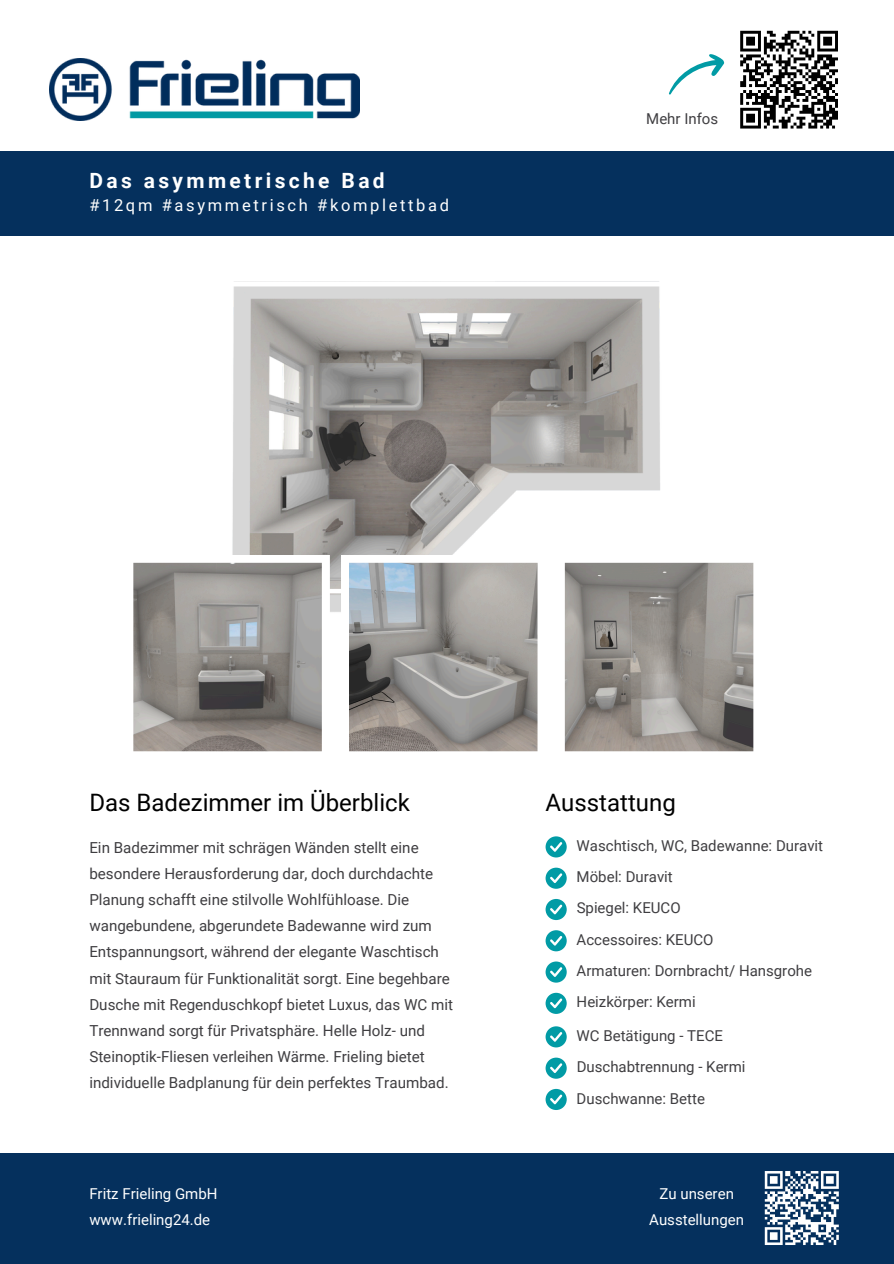
<style>
.page{position:relative;width:894px;height:1264px;background:#fff}
.page>*{position:absolute;margin:0;border:0;box-sizing:border-box;transform-origin:0 0}
.t1{font:24px "Roboto";color:#000}
.t2{font:700 21px "Roboto";letter-spacing:.16em;color:#fff}
.t3{font:16.5px "Roboto";letter-spacing:.16em;color:#fff}
.t4{font:15.15px/26.2px "Roboto";color:#3f3e41}
.t5{font:15px "Roboto";color:#3f3e41}
.t6{font:15px "Roboto";color:#fff}
</style>
<div class="page">
<div style="left:0;top:151px;width:893px;height:85px;background:#05305d"></div>
<div style="left:0;top:1152px;width:893px;height:111px;background:#05305d"></div>
<div style="left:545px;top:836px;width:21px;height:21px;background:#019ba5;border-radius:50%"></div>
<svg style="left:550px;top:842px;width:12px;height:9px"></svg>
<div style="left:545px;top:867px;width:21px;height:21px;background:#019ba5;border-radius:50%"></div>
<svg style="left:550px;top:873px;width:12px;height:10px"></svg>
<div style="left:545px;top:899px;width:21px;height:21px;background:#019ba5;border-radius:50%"></div>
<svg style="left:550px;top:904px;width:12px;height:10px"></svg>
<div style="left:545px;top:930px;width:21px;height:21px;background:#019ba5;border-radius:50%"></div>
<svg style="left:550px;top:936px;width:12px;height:9px"></svg>
<div style="left:545px;top:961px;width:21px;height:21px;background:#019ba5;border-radius:50%"></div>
<svg style="left:550px;top:967px;width:12px;height:9px"></svg>
<div style="left:545px;top:992px;width:21px;height:21px;background:#019ba5;border-radius:50%"></div>
<svg style="left:550px;top:998px;width:12px;height:10px"></svg>
<img style="left:50px;top:58px;width:309px;height:62px">
<div style="left:545px;top:1026px;width:21px;height:21px;background:#019ba5;border-radius:50%"></div>
<svg style="left:550px;top:1032px;width:12px;height:9px"></svg>
<img style="left:232px;top:281px;width:428px;height:331px">
<hr style="left:0;top:589px;width:893px;height:4px;background:#fff">
<svg style="left:133px;top:555px;width:197px;height:197px;background:#979491"></svg>
<svg style="left:556px;top:555px;width:198px;height:197px;background:#9c9894"></svg>
<svg style="left:341px;top:555px;width:204px;height:197px;background:#a1a09f"></svg>
<div style="left:545px;top:1057px;width:21px;height:21px;background:#019ba5;border-radius:50%"></div>
<svg style="left:550px;top:1063px;width:12px;height:9px"></svg>
<hr style="left:0;top:282px;width:893px;height:4px;background:#fff">
<svg style="left:740px;top:30px;width:98px;height:99px"></svg>
<svg style="left:669px;top:54px;width:55px;height:41px"></svg>
<svg style="left:764px;top:1171px;width:75px;height:74px"></svg>
<div style="left:545px;top:1088px;width:21px;height:21px;background:#019ba5;border-radius:50%"></div>
<svg style="left:550px;top:1094px;width:12px;height:10px"></svg>
<p class="t2" style="left:89px;top:168px;width:297px">Das asymmetrische Bad</p>
<h1 class="t3" style="left:89px;top:196px;width:361px">#12qm #asymmetrisch #komplettbad</h1>
<p class="t5" style="left:646px;top:110px;width:73px">Mehr Infos</p>
<p class="t1" style="left:89px;top:788px;width:322px">Das Badezimmer im Überblick</p>
<h2 class="t1" style="left:545px;top:788px;width:132px">Ausstattung</h2>
<p class="t5" style="left:576px;top:837px;width:248px">Waschtisch, WC, Badewanne: Duravit</p>
<p class="t5" style="left:576px;top:868px;width:98px">Möbel: Duravit</p>
<p class="t5" style="left:576px;top:899px;width:105px">Spiegel: KEUCO</p>
<p class="t5" style="left:576px;top:930px;width:138px">Accessoires: KEUCO</p>
<p class="t4" style="left:89px;top:834px;width:365px">Ein Badezimmer mit schrägen Wänden stellt eine besondere Herausforderung dar, doch durchdachte Planung schafft eine stilvolle Wohlfühloase. Die wangebundene, abgerundete Badewanne wird zum Entspannungsort, während der elegante Waschtisch mit Stauraum für Funktionalität sorgt. Eine begehbare Dusche mit Regenduschkopf bietet Luxus, das WC mit Trennwand sorgt für Privatsphäre. Helle Holz- und Steinoptik-Fliesen verleihen Wärme. Frieling bietet individuelle Badplanung für dein perfektes Traumbad.</p>
<p class="t5" style="left:576px;top:962px;width:237px">Armaturen: Dornbracht/ Hansgrohe</p>
<h1 class="t5" style="left:576px;top:993px;width:120px">Heizkörper: Kermi</h1>
<p class="t5" style="left:576px;top:1026px;width:148px">WC Betätigung - TECE</p>
<p class="t5" style="left:576px;top:1058px;width:170px">Duschabtrennung - Kermi</p>
<p class="t5" style="left:576px;top:1089px;width:130px">Duschwanne: Bette</p>
<p class="t6" style="left:89px;top:1185px;width:130px">Fritz Frieling GmbH</p>
<p class="t6" style="left:89px;top:1210px;width:122px">www.frieling24.de</p>
<p class="t6" style="left:659px;top:1185px;width:76px">Zu unseren</p>
<p class="t6" style="left:649px;top:1210px;width:96px">Ausstellungen</p>
</div>
